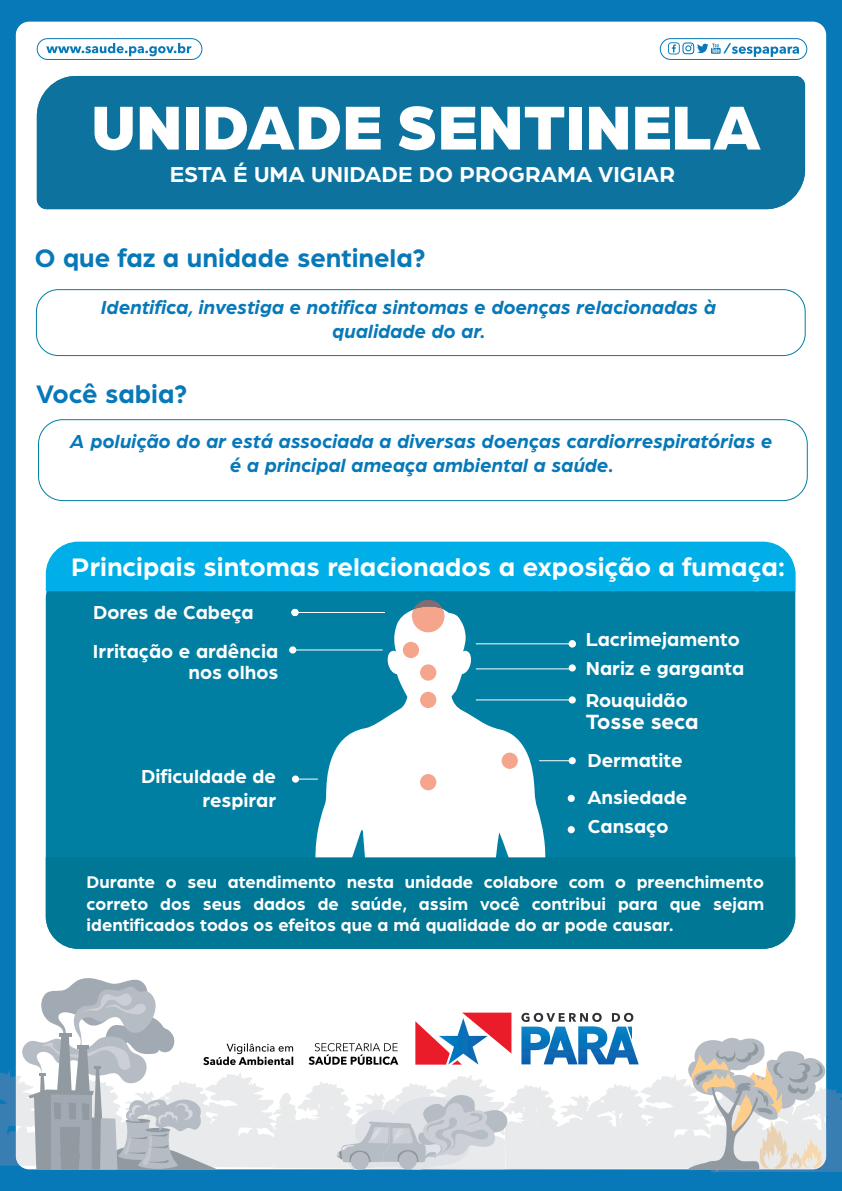
<style>
.page{position:relative;width:842px;height:1191px;background:#0778b8}
.page>*{position:absolute;margin:0;border:0;box-sizing:border-box;transform-origin:0 0}
.t1{font:900 66px "Arboria";color:#fff}
.t2{font:700 27px "Arboria";color:#fff}
.t3{font:700 27px "Arboria";color:#0778b8}
.t4{font:700 23px "Arboria";color:#fff}
.t5{font:700 22px "Arboria";color:#fff}
.t6{font:italic 700 20px/24px "Arboria";color:#0778b8;text-align:center}
.t7{font:700 20px/38.9px "Arboria";color:#fff}
.t8{font:700 18px/21.6px "Arboria";color:#fff;text-align:justify}
</style>
<div class="page">
<div style="left:16px;top:22px;width:810px;height:1147px;background:#fff;border-radius:13px"></div>
<div style="left:46px;top:591px;width:749px;height:358px;background:#007fa2"></div>
<svg style="left:46px;top:43px;width:145px;height:13px"></svg>
<div style="left:37px;top:38px;width:165px;height:22px;border:1px solid #0778b8;border-radius:10px"></div>
<svg style="left:668px;top:42px;width:131px;height:15px"></svg>
<div style="left:660px;top:38px;width:147px;height:22px;border:1px solid #0778b8;border-radius:10px"></div>
<div style="left:37px;top:76px;width:768px;height:133px;background:#0d739e"></div>
<svg style="left:304px;top:606px;width:253px;height:251px"></svg>
<svg style="left:412px;top:600px;width:32px;height:32px"></svg>
<div style="left:403px;top:642px;width:16px;height:16px;background:#f6a58d;border-radius:50%"></div>
<div style="left:420px;top:664px;width:16px;height:16px;background:#f6a58d;border-radius:50%"></div>
<div style="left:420px;top:692px;width:16px;height:16px;background:#f6a58d;border-radius:50%"></div>
<div style="left:502px;top:752px;width:16px;height:17px;background:#f6a58d;border-radius:50%"></div>
<div style="left:420px;top:774px;width:16px;height:16px;background:#f6a58d;border-radius:50%"></div>
<hr style="left:295px;top:612px;width:90px;height:1px;background:#fff">
<div style="left:291px;top:609px;width:7px;height:7px;background:#fff;border-radius:50%"></div>
<hr style="left:293px;top:649px;width:90px;height:1px;background:#fff">
<div style="left:289px;top:646px;width:7px;height:7px;background:#fff;border-radius:50%"></div>
<svg style="left:299px;top:778px;width:19px;height:1px"></svg>
<div style="left:292px;top:775px;width:7px;height:7px;background:#fff;border-radius:50%"></div>
<hr style="left:476px;top:643px;width:96px;height:1px;background:#fff">
<div style="left:569px;top:640px;width:7px;height:7px;background:#fff;border-radius:50%"></div>
<hr style="left:476px;top:668px;width:96px;height:1px;background:#fff">
<div style="left:569px;top:664px;width:7px;height:7px;background:#fff;border-radius:50%"></div>
<hr style="left:476px;top:699px;width:96px;height:1px;background:#fff">
<div style="left:569px;top:696px;width:7px;height:7px;background:#fff;border-radius:50%"></div>
<div style="left:568px;top:795px;width:7px;height:7px;background:#fff;border-radius:50%"></div>
<div style="left:568px;top:826px;width:7px;height:7px;background:#fff;border-radius:50%"></div>
<hr style="left:539px;top:760px;width:33px;height:1px;background:#fff">
<div style="left:569px;top:757px;width:7px;height:7px;background:#fff;border-radius:50%"></div>
<div style="left:46px;top:541px;width:749px;height:50px;background:#00afe8"></div>
<div style="left:46px;top:857px;width:749px;height:91px;background:#007794"></div>
<div style="left:36px;top:289px;width:770px;height:67px;border:1px solid #007fa2;border-radius:22px"></div>
<div style="left:38px;top:419px;width:770px;height:82px;border:1px solid #007fa2;border-radius:24px"></div>
<svg style="left:0;top:977px;width:842px;height:195px"></svg>
<h1 class="t1" style="left:91px;top:80px;width:672px">UNIDADE SENTINELA</h1>
<p class="t4" style="left:170px;top:158px;width:507px">ESTA É UMA UNIDADE DO PROGRAMA VIGIAR</p>
<h2 class="t3" style="left:35px;top:239px;width:392px">O que faz a unidade sentinela?</h2>
<p class="t6" style="left:101px;top:294px;width:616px">Identifica, investiga e notifica sintomas e doenças relacionadas à qualidade do ar.</p>
<h2 class="t3" style="left:36px;top:375px;width:153px">Você sabia?</h2>
<p class="t6" style="left:71px;top:428px;width:703px">A poluição do ar está associada a diversas doenças cardiorrespiratórias e é a principal ameaça ambiental a saúde.</p>
<h2 class="t2" style="left:71px;top:548px;width:716px">Principais sintomas relacionados a exposição a fumaça:</h2>
<p class="t7" style="left:93px;top:592px;width:187px">Dores de Cabeça<br>Irritação e ardência</p>
<p class="t7" style="left:189px;top:652px;width:91px">nos olhos</p>
<p class="t7" style="left:141px;top:762px;width:136px;line-height:24px;text-align:right">Dificuldade de respirar</p>
<p class="t7" style="left:586px;top:624px;width:160px;line-height:28.3px">Lacrimejamento<br>Nariz e garganta</p>
<p class="t7" style="left:586px;top:679px;width:103px">Rouquidão</p>
<p class="t5" style="left:586px;top:706px;width:114px">Tosse seca</p>
<p class="t7" style="left:587px;top:740px;width:101px;line-height:37.1px">Dermatite<br>Ansiedade</p>
<p class="t7" style="left:588px;top:806px;width:82px">Cansaço</p>
<p class="t8" style="left:87px;top:870px;width:679px">Durante o seu atendimento nesta unidade colabore com o preenchimento correto dos seus dados de saúde, assim você contribui para que sejam identificados todos os efeitos que a má qualidade do ar pode causar.</p>
</div>
